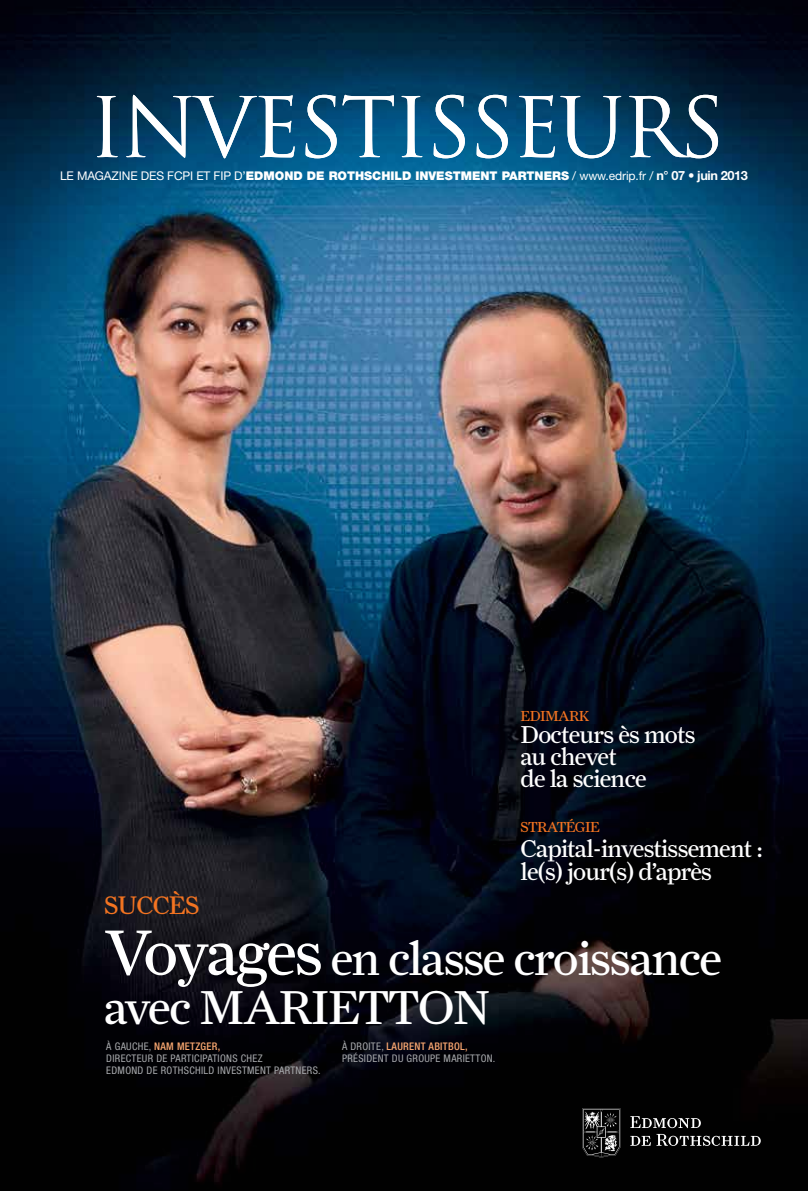
<style>
.page{position:relative;width:808px;height:1191px;background:#fff}
.page>*{position:absolute;margin:0;border:0;box-sizing:border-box;transform-origin:0 0}
.t1{font:47.7px/49.3px "Farnham Display";letter-spacing:-.03em;color:#fff}
.t2{font:25.5px "Farnham Display";letter-spacing:-.03em;color:#f47421}
.t3{font:24.6px/22.2px "Farnham Display";letter-spacing:-.03em;color:#fff}
.t4{font:14.55px "Farnham Display";letter-spacing:-.04em;color:#f47421}
.t5{font:12px "Helvetica Neue LT Std";letter-spacing:-.01em;color:#fff}
.t6{font:condensed 10.5px/12px "Helvetica Neue LT Std";letter-spacing:.03em;color:#a7a9ac}
.s1{font-weight:900}
.s2{font-weight:700;font-size:12.75px}
.s3{font-size:64.2px}
.s4{font-weight:500;color:#f9a770}
</style>
<div class="page">
<img style="left:0;top:0;width:808px;height:1191px">
<svg style="left:97px;top:95px;width:621px;height:63px"></svg>
<svg style="left:582px;top:1108px;width:38px;height:49px;background:#3d3d3d"></svg>
<svg style="left:630px;top:1134px;width:131px;height:11px"></svg>
<svg style="left:630px;top:1116px;width:71px;height:12px"></svg>
<p class="t5" style="left:60px;top:169px;width:689px">LE MAGAZINE DES FCPI ET FI P D’<span class="s1">EDMOND DE ROTHSCHILD INVESTMENT PARTNERS</span> / WWW.EDRIP.FR / <span class="s2">n° 07 • juin 2013</span></p>
<h3 class="t4" style="left:521px;top:707px;width:70px">edimark</h3>
<h3 class="t3" style="left:521px;top:723px;width:177px">Docteurs ès mots au chevet<br>de la science</h3>
<h3 class="t4" style="left:521px;top:818px;width:81px">stratégie</h3>
<h3 class="t3" style="left:521px;top:837px;width:244px">Capital-investissement : le(s) jour(s) d’après</h3>
<h2 class="t2" style="left:104px;top:890px;width:95px">SUCCÈS</h2>
<h1 class="t1" style="left:104px;top:933px;width:619px"><span class="s3">Voyages</span> en classe croissance avec MARIETT</h1>
<h1 class="t1" style="left:418px;top:982px;width:73px">ON</h1>
<p class="t6" style="left:106px;top:1040px;width:216px">À GAUCHE, <span class="s4">NAM METZGER,<br></span>DIRECTEU R DE PARTICIPATIONS CHEZ<br>EDMOND DE ROTHSCH ILD INVESTMENT PARTNERS.</p>
<p class="t6" style="left:342px;top:1040px;width:15px">À DROIT</p>
<p class="t6" style="left:342px;top:1040px;width:155px;text-indent:34px">E, <span class="s4">LAURENT ABITBOL,<br></span>PRÉSIDENT DU GROUPE MARIETTON.</p>
</div>
